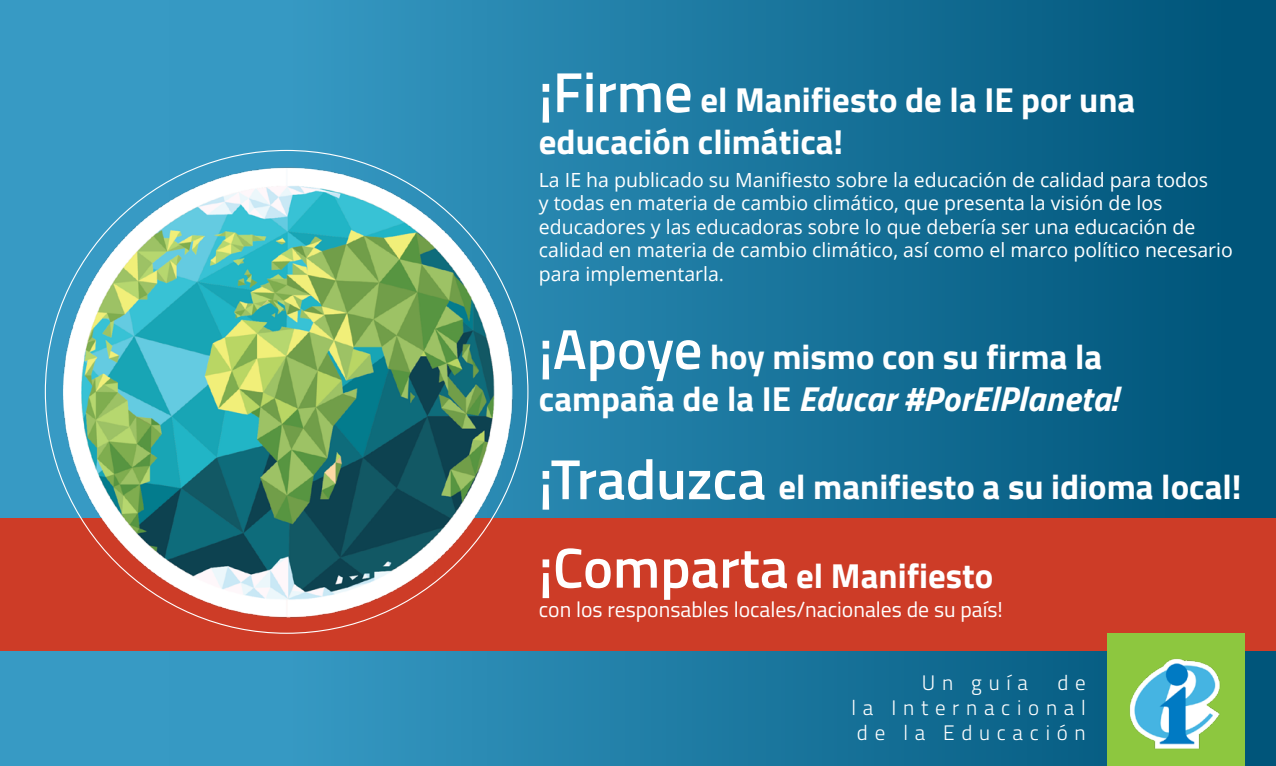
<style>
.page{position:relative;width:1276px;height:766px;background:#fff}
.page>*{position:absolute;margin:0;border:0;box-sizing:border-box;transform-origin:0 0}
.t1{font:700 34.8px/41.7px "Titillium Web";color:#fff}
.t2{font:21.75px "Titillium Web";color:#fff}
.t3{font:300 21px/25.2px "Titillium";letter-spacing:.32em;color:#fff;text-align:justify}
.t4{font:19.5px/23.4px "Open Sans";color:#fff}
.s1{font-weight:600;font-size:56.4px}
.s2{font-style:italic}
</style>
<div class="page">
<div style="left:0;top:0;width:1276px;height:765px;background:#379ac4"></div>
<div style="left:169px;top:0;width:1107px;height:765px;background:linear-gradient(to right,#3ba0ca,#005377)"></div>
<div style="left:0;top:518px;width:1276px;height:133px;background:#cd3c27"></div>
<div style="left:1107px;top:633px;width:137px;height:132px;background:#8dc73f"></div>
<img style="left:1129px;top:658px;width:91px;height:91px">
<img style="left:60px;top:150px;width:453px;height:468px">
<h1 class="t1" style="left:539px;top:77px;width:598px"><span class="s1">¡Firme</span> el Manifiesto de la IE por una educación climática!</h1>
<p class="t4" style="left:539px;top:167px;width:695px">La IE ha publicado su Manifiesto sobre la educación de calidad para todos<br>y todas en materia de cambio climático, que presenta la visión de los educadores y las educadoras sobre lo que debería ser una educación de calidad en materia de cambio climático, así como el marco político necesario para implementarla.</p>
<h1 class="t1" style="left:539px;top:334px;width:579px"><span class="s1">¡Apoye</span> hoy mismo con su firma la campaña de la IE <span class="s2">Educar #PorElPlaneta!</span></h1>
<h1 class="t1" style="left:539px;top:464px;width:704px"><span class="s1">¡Traduzca</span> el manifiesto a su idioma local!</h1>
<h1 class="t1" style="left:539px;top:552px;width:456px"><span class="s1">¡Comparta</span> el Manifiesto</h1>
<p class="t2" style="left:539px;top:593px;width:465px">con los responsables locales/nacionales de su país!</p>
<p class="t3" style="left:922px;top:668px;width:108px">Un guía</p>
<p class="t3" style="left:851px;top:668px;width:236px;text-indent:206px">d e la Internacional de la Educación</p>
</div>
